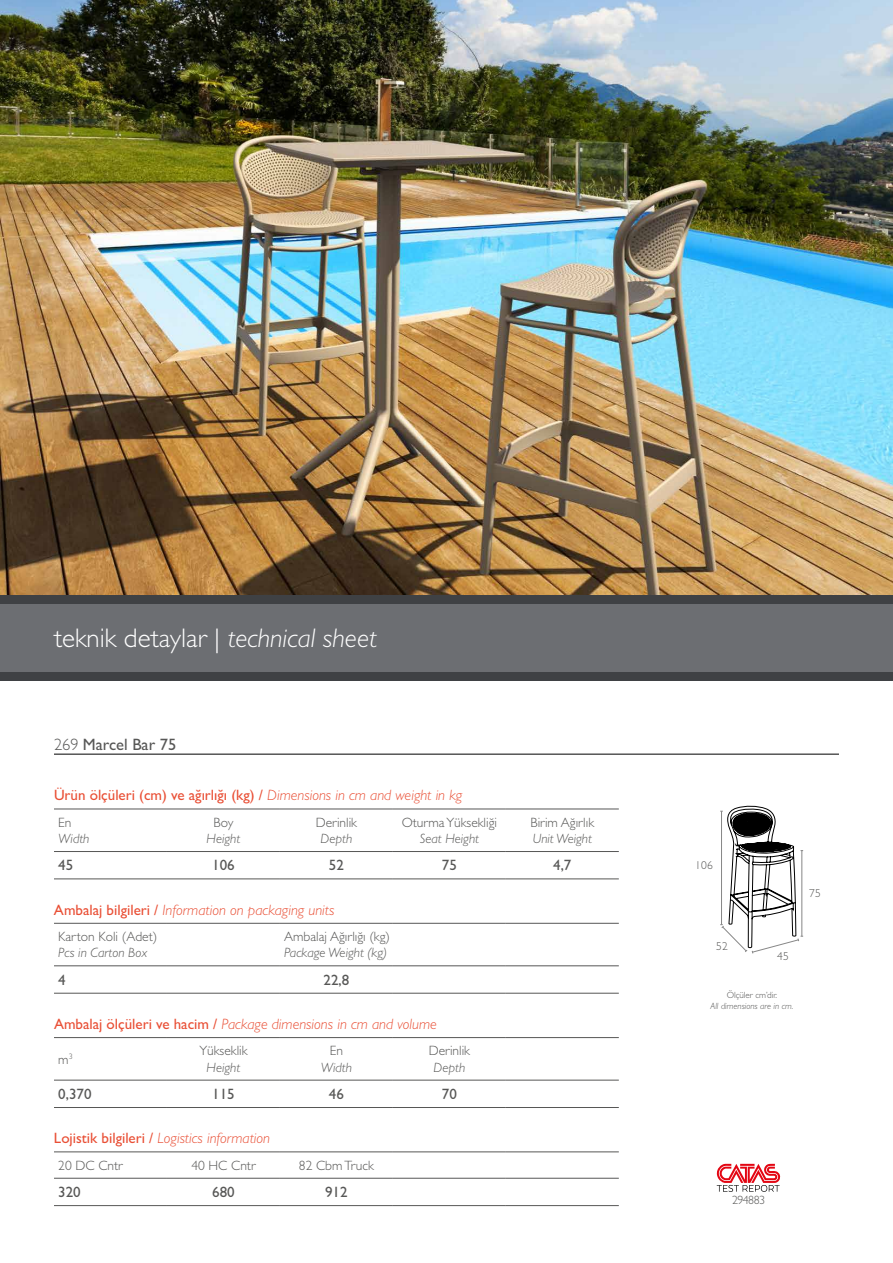
<style>
.page{position:relative;width:893px;height:1263px;background:#fff}
.page>*{position:absolute;margin:0;border:0;box-sizing:border-box;transform-origin:0 0}
.t1{font:300 27px "Gill Sans";color:#fff}
.t2{font:16.5px "Gill Sans";color:#575756}
.t3{font:italic 300 15px "Gill Sans";color:#e94f35}
.t4{font:15px "Gill Sans";color:#e94f35}
.t5{font:15px "Gill Sans";color:#575756}
.t6{font:300 13.5px "Gill Sans";color:#575756}
.t7{font:italic 300 13.5px "Gill Sans";color:#575756}
.t8{font:300 12px "Gill Sans";letter-spacing:-.05em;color:#575756}
.t9{font:300 11.4px "Gill Sans";letter-spacing:.02em;color:#575756}
.t10{font:italic 300 9px "Gill Sans";color:#575756}
.t11{font:300 9px "Gill Sans";color:#575756}
.s1{font-style:italic}
.s2{font-weight:300}
.s3{font-weight:300;font-style:italic}
.s4{font-weight:400;font-style:normal}
</style>
<div class="page">
<img style="left:0;top:0;width:893px;height:595px">
<svg style="left:720px;top:805px;width:83px;height:149px"></svg>
<div style="left:0;top:604px;width:893px;height:68px;background:#6c6e72"></div>
<div style="left:0;top:672px;width:893px;height:8px;background:#3f4144"></div>
<div style="left:0;top:595px;width:893px;height:9px;background:#3f4144"></div>
<hr style="left:54px;top:809px;width:113px;height:1px;background:#575756">
<hr style="left:167px;top:809px;width:113px;height:1px;background:#575756">
<hr style="left:280px;top:809px;width:113px;height:1px;background:#575756">
<hr style="left:393px;top:809px;width:113px;height:1px;background:#575756">
<hr style="left:506px;top:809px;width:113px;height:1px;background:#575756">
<hr style="left:54px;top:851px;width:113px;height:1px;background:#575756">
<hr style="left:167px;top:851px;width:113px;height:1px;background:#575756">
<hr style="left:280px;top:851px;width:113px;height:1px;background:#575756">
<hr style="left:393px;top:851px;width:113px;height:1px;background:#575756">
<hr style="left:506px;top:851px;width:113px;height:1px;background:#575756">
<hr style="left:54px;top:878px;width:113px;height:1px;background:#575756">
<hr style="left:167px;top:878px;width:113px;height:1px;background:#575756">
<hr style="left:280px;top:878px;width:113px;height:1px;background:#575756">
<hr style="left:393px;top:878px;width:113px;height:1px;background:#575756">
<hr style="left:506px;top:878px;width:113px;height:1px;background:#575756">
<hr style="left:54px;top:1037px;width:113px;height:1px;background:#575756">
<hr style="left:167px;top:1037px;width:113px;height:1px;background:#575756">
<hr style="left:280px;top:1037px;width:113px;height:1px;background:#575756">
<hr style="left:393px;top:1037px;width:113px;height:1px;background:#575756">
<hr style="left:506px;top:1037px;width:113px;height:1px;background:#575756">
<hr style="left:54px;top:1080px;width:113px;height:1px;background:#575756">
<hr style="left:167px;top:1080px;width:113px;height:1px;background:#575756">
<hr style="left:280px;top:1080px;width:113px;height:1px;background:#575756">
<hr style="left:393px;top:1080px;width:113px;height:1px;background:#575756">
<hr style="left:506px;top:1080px;width:113px;height:1px;background:#575756">
<hr style="left:54px;top:1107px;width:113px;height:1px;background:#575756">
<hr style="left:167px;top:1107px;width:113px;height:1px;background:#575756">
<hr style="left:280px;top:1107px;width:113px;height:1px;background:#575756">
<hr style="left:393px;top:1107px;width:113px;height:1px;background:#575756">
<hr style="left:506px;top:1107px;width:113px;height:1px;background:#575756">
<hr style="left:54px;top:1151px;width:113px;height:1px;background:#575756">
<hr style="left:167px;top:1151px;width:113px;height:1px;background:#575756">
<hr style="left:280px;top:1151px;width:113px;height:1px;background:#575756">
<hr style="left:393px;top:1151px;width:113px;height:1px;background:#575756">
<hr style="left:506px;top:1151px;width:113px;height:1px;background:#575756">
<hr style="left:54px;top:1178px;width:113px;height:1px;background:#575756">
<hr style="left:167px;top:1178px;width:113px;height:1px;background:#575756">
<hr style="left:280px;top:1178px;width:113px;height:1px;background:#575756">
<hr style="left:393px;top:1178px;width:113px;height:1px;background:#575756">
<hr style="left:506px;top:1178px;width:113px;height:1px;background:#575756">
<hr style="left:54px;top:923px;width:113px;height:1px;background:#575756">
<hr style="left:167px;top:923px;width:113px;height:1px;background:#575756">
<hr style="left:280px;top:923px;width:113px;height:1px;background:#575756">
<hr style="left:393px;top:923px;width:113px;height:1px;background:#575756">
<hr style="left:506px;top:923px;width:113px;height:1px;background:#575756">
<hr style="left:280px;top:965px;width:113px;height:1px;background:#575756">
<hr style="left:54px;top:965px;width:113px;height:1px;background:#575756">
<hr style="left:167px;top:965px;width:113px;height:1px;background:#575756">
<hr style="left:54px;top:993px;width:113px;height:1px;background:#575756">
<hr style="left:167px;top:993px;width:113px;height:1px;background:#575756">
<hr style="left:280px;top:993px;width:113px;height:1px;background:#575756">
<hr style="left:393px;top:993px;width:113px;height:1px;background:#575756">
<hr style="left:506px;top:993px;width:113px;height:1px;background:#575756">
<hr style="left:393px;top:965px;width:113px;height:1px;background:#575756">
<hr style="left:506px;top:965px;width:113px;height:1px;background:#575756">
<hr style="left:54px;top:1205px;width:113px;height:1px;background:#575756">
<hr style="left:167px;top:1205px;width:113px;height:1px;background:#575756">
<hr style="left:280px;top:1205px;width:113px;height:1px;background:#575756">
<hr style="left:393px;top:1205px;width:113px;height:1px;background:#575756">
<hr style="left:506px;top:1205px;width:113px;height:1px;background:#575756">
<hr style="left:54px;top:754px;width:785px;height:1px;background:#000">
<svg style="left:717px;top:1163px;width:63px;height:29px"></svg>
<h1 class="t1" style="left:54px;top:622px;width:324px">teknik detaylar | <span class="s1">technical sheet</span></h1>
<p class="t2" style="left:54px;top:734px;width:124px"><span class="s2">269</span> Marcel Bar 75</p>
<p class="t4" style="left:54px;top:787px;width:410px">Ürün ölçüleri (cm) ve ağırlığı (kg) / <span class="s3">Dimensions in cm and weight in kg</span></p>
<p class="t6" style="left:58px;top:814px;width:15px">En</p>
<p class="t7" style="left:58px;top:831px;width:33px">Width</p>
<p class="t6" style="left:402px;top:814px;width:97px">Oturma Yüksekliği</p>
<p class="t7" style="left:420px;top:831px;width:61px">Seat Height</p>
<p class="t6" style="left:214px;top:814px;width:21px">Boy</p>
<p class="t7" style="left:207px;top:831px;width:35px">Height</p>
<p class="t6" style="left:316px;top:814px;width:43px">Derinlik</p>
<p class="t7" style="left:321px;top:831px;width:33px">Depth</p>
<p class="t6" style="left:530px;top:814px;width:65px">Birim Ağırlık</p>
<p class="t7" style="left:533px;top:831px;width:61px">Unit Weight</p>
<p class="t5" style="left:58px;top:857px;width:16px">45</p>
<p class="t5" style="left:212px;top:857px;width:24px">106</p>
<p class="t5" style="left:329px;top:857px;width:16px">52</p>
<p class="t5" style="left:442px;top:857px;width:16px">75</p>
<p class="t5" style="left:553px;top:857px;width:20px">4,7</p>
<p class="t3" style="left:54px;top:901px;width:282px"><span class="s4">Ambalaj bilgileri /</span> Information on packaging units</p>
<p class="t6" style="left:58px;top:929px;width:101px">Karton Koli (Adet)</p>
<p class="t7" style="left:58px;top:945px;width:91px">Pcs in Carton Box</p>
<p class="t6" style="left:284px;top:929px;width:107px">Ambalaj Ağırlığı (kg)</p>
<p class="t7" style="left:284px;top:945px;width:105px">Package Weight (kg)</p>
<p class="t5" style="left:58px;top:971px;width:9px">4</p>
<p class="t5" style="left:323px;top:971px;width:27px">22,8</p>
<p class="t3" style="left:54px;top:1015px;width:384px"><span class="s4">Ambalaj ölçüleri ve hacim /</span> Package dimensions in cm and volume</p>
<p class="t6" style="left:58px;top:1051px;width:16px">m<sup>3</sup></p>
<p class="t6" style="left:199px;top:1043px;width:50px">Yükseklik</p>
<p class="t7" style="left:207px;top:1059px;width:35px">Height</p>
<p class="t6" style="left:330px;top:1043px;width:15px">En</p>
<p class="t7" style="left:321px;top:1059px;width:33px">Width</p>
<p class="t6" style="left:429px;top:1043px;width:43px">Derinlik</p>
<p class="t7" style="left:434px;top:1059px;width:33px">Depth</p>
<p class="t5" style="left:58px;top:1085px;width:35px">0,370</p>
<p class="t5" style="left:212px;top:1085px;width:24px">115</p>
<p class="t5" style="left:329px;top:1085px;width:16px">46</p>
<p class="t5" style="left:442px;top:1085px;width:16px">70</p>
<p class="t3" style="left:54px;top:1129px;width:218px"><span class="s4">Lojistik bilgileri /</span> Logistics information</p>
<p class="t6" style="left:58px;top:1157px;width:66px">20 DC Cntr</p>
<p class="t6" style="left:191px;top:1157px;width:66px">40 HC Cntr</p>
<p class="t6" style="left:299px;top:1157px;width:76px">82 Cbm Truck</p>
<p class="t5" style="left:58px;top:1183px;width:24px">320</p>
<p class="t5" style="left:212px;top:1183px;width:24px">680</p>
<p class="t5" style="left:325px;top:1183px;width:24px">912</p>
<p class="t9" style="left:695px;top:858px;width:19px">106</p>
<p class="t9" style="left:809px;top:887px;width:13px">75</p>
<p class="t9" style="left:716px;top:939px;width:13px">52</p>
<p class="t9" style="left:777px;top:950px;width:13px">45</p>
<p class="t11" style="left:727px;top:990px;width:52px">Ölçüler cm’dir.</p>
<p class="t10" style="left:710px;top:1000px;width:84px">All dimensions are in cm.</p>
<p class="t8" style="left:732px;top:1193px;width:34px">294883</p>
</div>
